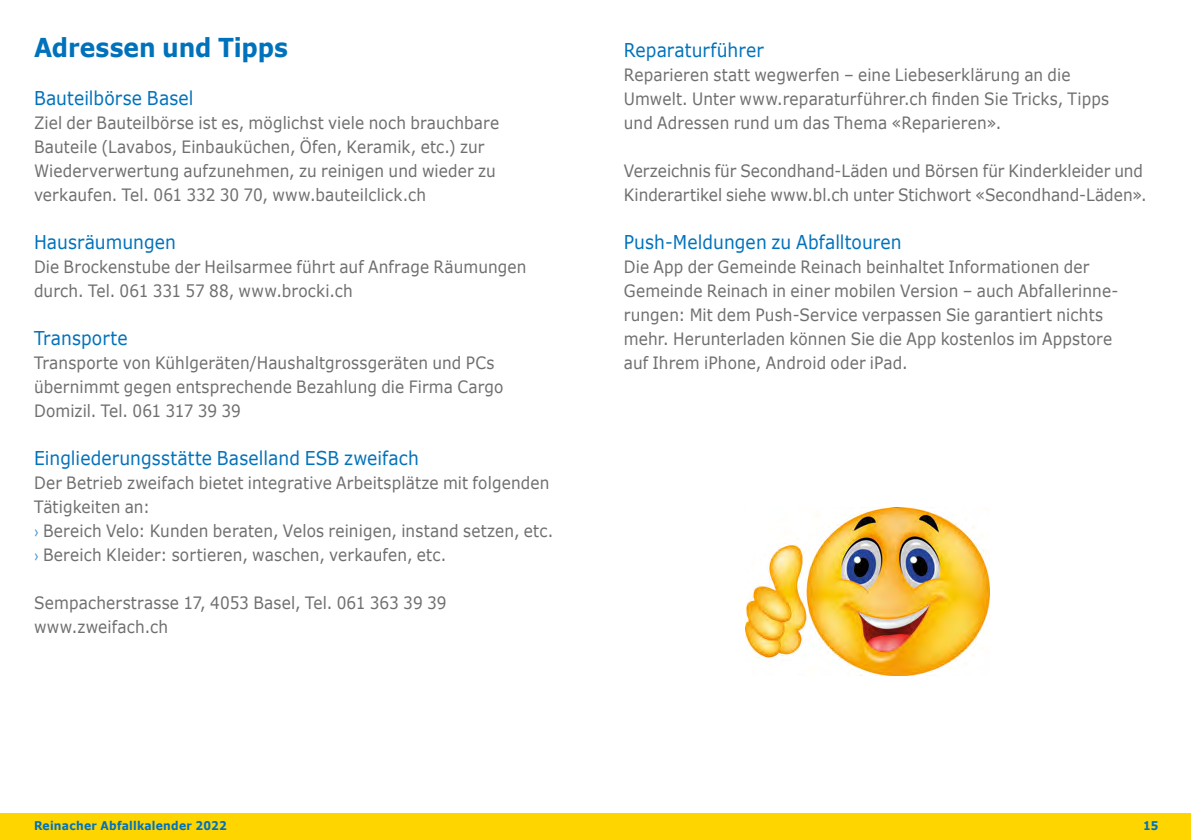
<style>
.page{position:relative;width:1191px;height:840px;background:#fff}
.page>*{position:absolute;margin:0;border:0;box-sizing:border-box;transform-origin:0 0}
.t1{font:700 26px "Verdana";letter-spacing:-.005em;color:#0072bb;scale:.9 1}
.t2{font:19px "Verdana";letter-spacing:.005em;color:#0072bb;scale:.9 1}
.t3{font:17px/24px "Verdana";letter-spacing:.01em;color:#706f6f;scale:.9 1}
.t4{font:700 12px "Verdana";letter-spacing:.02em;color:#0072bb;scale:.9 1}
.s1{font-family:"Avenir";color:#4a96d2}
</style>
<div class="page">
<div style="left:0;top:813px;width:1191px;height:26px;background:#ffd500"></div>
<img style="left:745px;top:507px;width:244px;height:168px">
<h1 class="t1" style="left:34px;top:30px;width:284px">Adressen und Tipps</h1>
<p class="t2" style="left:34px;top:86px;width:179px">Bauteilbörse Basel</p>
<p class="t3" style="left:34px;top:111px;width:518px">Ziel der Bauteilbörse ist es, möglichst viele noch brauchbare Bauteile (Lavabos, Einbauküchen, Öfen, Keramik, etc.) zur Wiederverwertung aufzunehmen, zu reinigen und wieder zu verkaufen. Tel. 061 332 30 70, www.bauteilclick.ch</p>
<p class="t2" style="left:34px;top:230px;width:159px">Hausräumungen</p>
<p class="t3" style="left:34px;top:255px;width:549px">Die Brockenstube der Heilsarmee führt auf Anfrage Räumungen durch. Tel. 061 331 57 88, www.brocki.ch</p>
<p class="t2" style="left:34px;top:326px;width:105px">Transporte</p>
<p class="t3" style="left:34px;top:351px;width:523px">Transporte von Kühlgeräten/Haushaltgrossgeräten und PCs übernimmt gegen entsprechende Bezahlung die Firma Cargo<br>Domizil. Tel. 061 317 39 39</p>
<p class="t2" style="left:34px;top:446px;width:429px">Eingliederungsstätte Baselland ESB zweifach</p>
<p class="t3" style="left:34px;top:471px;width:578px">Der Betrieb zweifach bietet integrative Arbeitsplätze mit folgenden Tätigkeiten an:<br><span class="s1">›</span> Bereich Velo: Kunden beraten, Velos reinigen, instand setzen, etc. <span class="s1">›</span> Bereich Kleider: sortieren, waschen, verkaufen, etc.</p>
<p class="t3" style="left:34px;top:591px;width:460px">Sempacherstrasse 17, 4053 Basel, Tel. 061 363 39 39 www.zweifach.ch</p>
<p class="t2" style="left:624px;top:38px;width:157px">Reparaturführer</p>
<p class="t3" style="left:624px;top:63px;width:540px">Reparieren statt wegwerfen – eine Liebeserklärung an die<br>Umwelt. Unter www.reparaturführer.ch finden Sie Tricks, Tipps und Adressen rund um das Thema «Reparieren».</p>
<p class="t3" style="left:624px;top:159px;width:582px">Verzeichnis für Secondhand-Läden und Börsen für Kinderkleider und<br>Kinderartikel siehe www.bl.ch unter Stichwort «Secondhand-Läden».</p>
<p class="t2" style="left:624px;top:230px;width:310px">Push-Meldungen zu Abfalltouren</p>
<p class="t3" style="left:624px;top:255px;width:548px">Die App der Gemeinde Reinach beinhaltet Informationen der Gemeinde Reinach in einer mobilen Version – auch Abfallerinne&shy;rungen: Mit dem Push-Service verpassen Sie garantiert nichts mehr. Herunterladen können Sie die App kostenlos im Appstore auf Ihrem iPhone, Android oder iPad.</p>
<p class="t4" style="left:34px;top:817px;width:215px">Reinacher Abfallkalender 2022</p>
<p class="t4" style="left:1143px;top:817px;width:19px">15</p>
</div>
